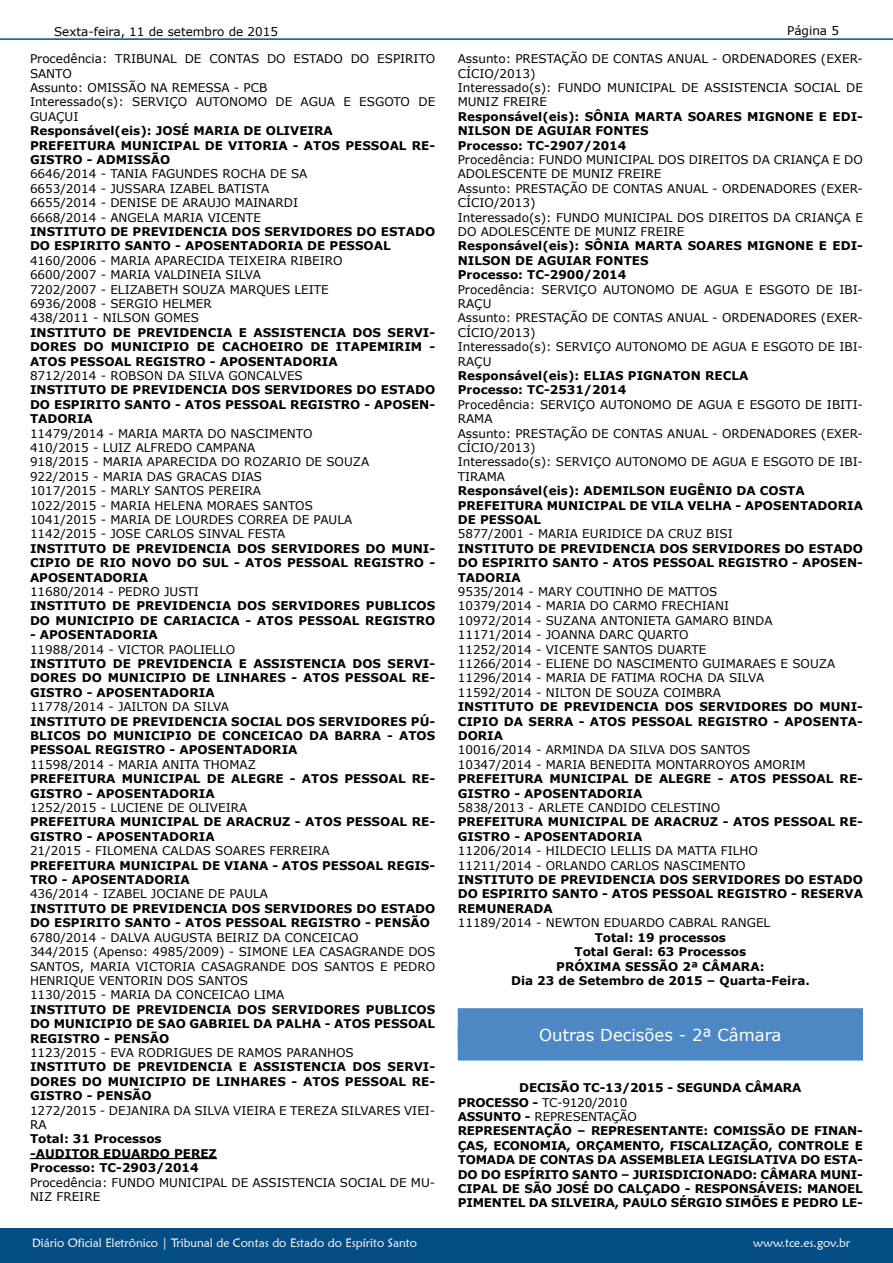
<style>
.page{position:relative;width:893px;height:1263px;background:#fff}
.page>*{position:absolute;margin:0;border:0;box-sizing:border-box;transform-origin:0 0}
.t1{font:16.5px "Verdana";color:#fff}
.t2{font:700 12px/14.4px "Verdana";color:#000}
.t3{font:12px/14.4px "Verdana";color:#000}
.t4{font:12px "Maiandra GD";color:#fff}
.s1{color:#4d87c4}
.s2{font-weight:400}
</style>
<div class="page">
<div style="left:0;top:1229px;width:893px;height:34px;background:#054e84"></div>
<hr style="left:0;top:38px;width:893px;height:2px;background:#054e84">
<hr style="left:30px;top:1158px;width:187px;height:1px;background:#000">
<div style="left:458px;top:1008px;width:405px;height:33px;background:#4d87c4"></div>
<div style="left:458px;top:1028px;width:405px;height:32px;background:#4d87c4"></div>
<p class="t3" style="left:54px;top:24px;width:226px">Sexta-feira, 11 de setembro de 2015</p>
<p class="t3" style="left:30px;top:51px;width:407px">Procedência: TRIBUNAL DE CONTAS DO ESTADO DO ESPIRITO<br>SANTO<br>Assunto: OMISSÃO NA REMESSA - PCB<br>Interessado(s): SERVIÇO AUTONOMO DE AGUA E ESGOTO DE<br>GUAÇUI</p>
<p class="t2" style="left:30px;top:123px;width:407px">Responsável(eis): JOSÉ MARIA DE OLIVEIRA<br>PREFEITURA MUNICIPAL DE VITORIA - ATOS PESSOAL RE-<br>GISTRO - ADMISSÃO</p>
<p class="t3" style="left:30px;top:167px;width:279px">6646/2014 - TANIA FAGUNDES ROCHA DE SA 6653/2014 - JUSSARA IZABEL BATISTA 6655/2014 - DENISE DE ARAUJO MAINARDI 6668/2014 - ANGELA MARIA VICENTE</p>
<p class="t2" style="left:30px;top:224px;width:407px">INSTITUTO DE PREVIDENCIA DOS SERVIDORES DO ESTADO<br>DO ESPIRITO SANTO - APOSENTADORIA DE PESSOAL</p>
<p class="t3" style="left:30px;top:253px;width:314px">4160/2006 - MARIA APARECIDA TEIXEIRA RIBEIRO 6600/2007 - MARIA VALDINEIA SILVA<br>7202/2007 - ELIZABETH SOUZA MARQUES LEITE 6936/2008 - SERGIO HELMER<br>438/2011 - NILSON GOMES</p>
<p class="t2" style="left:30px;top:325px;width:407px;text-align:justify">INSTITUTO DE PREVIDENCIA E ASSISTENCIA DOS SERVI-DORES DO MUNICIPIO DE CACHOEIRO DE ITAPEMIRIM - ATOS PESSOAL REGISTRO - APOSENTADORIA</p>
<p class="t3" style="left:30px;top:368px;width:274px">8712/2014 - ROBSON DA SILVA GONCALVES</p>
<p class="t2" style="left:30px;top:383px;width:407px;text-align:justify">INSTITUTO DE PREVIDENCIA DOS SERVIDORES DO ESTADO DO ESPIRITO SANTO - ATOS PESSOAL REGISTRO - APOSEN-TADORIA</p>
<p class="t3" style="left:30px;top:426px;width:341px">11479/2014 - MARIA MARTA DO NASCIMENTO 410/2015 - LUIZ ALFREDO CAMPANA<br>918/2015 - MARIA APARECIDA DO ROZARIO DE SOUZA 922/2015 - MARIA DAS GRACAS DIAS<br>1017/2015 - MARLY SANTOS PEREIRA<br>1022/2015 - MARIA HELENA MORAES SANTOS 1041/2015 - MARIA DE LOURDES CORREA DE PAULA 1142/2015 - JOSE CARLOS SINVAL FESTA</p>
<p class="t2" style="left:30px;top:541px;width:407px;text-align:justify">INSTITUTO DE PREVIDENCIA DOS SERVIDORES DO MUNI-CIPIO DE RIO NOVO DO SUL - ATOS PESSOAL REGISTRO - APOSENTADORIA</p>
<p class="t3" style="left:30px;top:584px;width:171px">11680/2014 - PEDRO JUSTI</p>
<p class="t2" style="left:30px;top:599px;width:407px">INSTITUTO DE PREVIDENCIA DOS SERVIDORES PUBLICOS<br>DO MUNICIPIO DE CARIACICA - ATOS PESSOAL REGISTRO</p>
<p class="t2" style="left:30px;top:627px;width:129px">- APOSENTADORIA</p>
<p class="t3" style="left:30px;top:642px;width:207px">11988/2014 - VICTOR PAOLIELLO</p>
<p class="t2" style="left:30px;top:656px;width:407px;text-align:justify">INSTITUTO DE PREVIDENCIA E ASSISTENCIA DOS SERVI-DORES DO MUNICIPIO DE LINHARES - ATOS PESSOAL RE-GISTRO - APOSENTADORIA</p>
<p class="t3" style="left:30px;top:699px;width:201px">11778/2014 - JAILTON DA SILVA</p>
<p class="t2" style="left:30px;top:714px;width:407px;text-align:justify">INSTITUTO DE PREVIDENCIA SOCIAL DOS SERVIDORES PÚ-BLICOS DO MUNICIPIO DE CONCEICAO DA BARRA - ATOS PESSOAL REGISTRO - APOSENTADORIA</p>
<p class="t3" style="left:30px;top:757px;width:227px">11598/2014 - MARIA ANITA THOMAZ</p>
<p class="t2" style="left:30px;top:771px;width:407px">PREFEITURA MUNICIPAL DE ALEGRE - ATOS PESSOAL RE-<br>GISTRO - APOSENTADORIA</p>
<p class="t3" style="left:30px;top:800px;width:219px">1252/2015 - LUCIENE DE OLIVEIRA</p>
<p class="t2" style="left:30px;top:815px;width:407px">PREFEITURA MUNICIPAL DE ARACRUZ - ATOS PESSOAL RE-<br>GISTRO - APOSENTADORIA</p>
<p class="t3" style="left:30px;top:843px;width:301px">21/2015 - FILOMENA CALDAS SOARES FERREIRA</p>
<p class="t2" style="left:30px;top:858px;width:407px">PREFEITURA MUNICIPAL DE VIANA - ATOS PESSOAL REGIS-<br>TRO - APOSENTADORIA</p>
<p class="t3" style="left:30px;top:887px;width:240px">436/2014 - IZABEL JOCIANE DE PAULA</p>
<p class="t2" style="left:30px;top:901px;width:407px">INSTITUTO DE PREVIDENCIA DOS SERVIDORES DO ESTADO<br>DO ESPIRITO SANTO - ATOS PESSOAL REGISTRO - PENSÃO</p>
<p class="t3" style="left:30px;top:930px;width:407px">6780/2014 - DALVA AUGUSTA BEIRIZ DA CONCEICAO<br>344/2015 (Apenso: 4985/2009) - SIMONE LEA CASAGRANDE DOS SANTOS, MARIA VICTORIA CASAGRANDE DOS SANTOS E PEDRO HENRIQUE VENTORIN DOS SANTOS<br>1130/2015 - MARIA DA CONCEICAO LIMA</p>
<p class="t2" style="left:30px;top:1002px;width:407px;text-align:justify">INSTITUTO DE PREVIDENCIA DOS SERVIDORES PUBLICOS DO MUNICIPIO DE SAO GABRIEL DA PALHA - ATOS PESSOAL REGISTRO - PENSÃO</p>
<p class="t3" style="left:30px;top:1045px;width:325px">1123/2015 - EVA RODRIGUES DE RAMOS PARANHOS</p>
<p class="t2" style="left:30px;top:1059px;width:407px;text-align:justify">INSTITUTO DE PREVIDENCIA E ASSISTENCIA DOS SERVI-DORES DO MUNICIPIO DE LINHARES - ATOS PESSOAL RE-GISTRO - PENSÃO</p>
<p class="t3" style="left:30px;top:1103px;width:407px">1272/2015 - DEJANIRA DA SILVA VIEIRA E TEREZA SILVARES VIEI-<br>RA</p>
<p class="t2" style="left:30px;top:1131px;width:188px">Total: 31 Processos -AUDITOR EDUARDO PEREZ<br>Processo: TC-2903/2014</p>
<p class="t3" style="left:30px;top:1175px;width:407px">Procedência: FUNDO MUNICIPAL DE ASSISTENCIA SOCIAL DE MU-<br>NIZ FREIRE</p>
<p class="t3" style="left:787px;top:23px;width:53px">Página 5</p>
<p class="t3" style="left:458px;top:51px;width:407px">Assunto: PRESTAÇÃO DE CONTAS ANUAL - ORDENADORES (EXER-CÍCIO/2013)<br>Interessado(s): FUNDO MUNICIPAL DE ASSISTENCIA SOCIAL DE MUNIZ FREIRE</p>
<p class="t2" style="left:458px;top:109px;width:407px">Responsável(eis): SÔNIA MARTA SOARES MIGNONE E EDI-<br>NILSON DE AGUIAR FONTES<br>Processo: TC-2907/2014</p>
<p class="t3" style="left:458px;top:152px;width:407px">Procedência: FUNDO MUNICIPAL DOS DIREITOS DA CRIANÇA E DO ADOLESCENTE DE MUNIZ FREIRE<br>Assunto: PRESTAÇÃO DE CONTAS ANUAL - ORDENADORES (EXER-CÍCIO/2013)<br>Interessado(s): FUNDO MUNICIPAL DOS DIREITOS DA CRIANÇA E DO ADOLESCENTE DE MUNIZ FREIRE</p>
<p class="t2" style="left:458px;top:239px;width:407px">Responsável(eis): SÔNIA MARTA SOARES MIGNONE E EDI-<br>NILSON DE AGUIAR FONTES<br>Processo: TC-2900/2014</p>
<p class="t3" style="left:458px;top:282px;width:407px">Procedência: SERVIÇO AUTONOMO DE AGUA E ESGOTO DE IBI-<br>RAÇU<br>Assunto: PRESTAÇÃO DE CONTAS ANUAL - ORDENADORES (EXER-<br>CÍCIO/2013)<br>Interessado(s): SERVIÇO AUTONOMO DE AGUA E ESGOTO DE IBI-<br>RAÇU</p>
<p class="t2" style="left:458px;top:368px;width:292px">Responsável(eis): ELIAS PIGNATON RECLA<br>Processo: TC-2531/2014</p>
<p class="t3" style="left:458px;top:397px;width:407px">Procedência: SERVIÇO AUTONOMO DE AGUA E ESGOTO DE IBITI-<br>RAMA<br>Assunto: PRESTAÇÃO DE CONTAS ANUAL - ORDENADORES (EXER-<br>CÍCIO/2013)<br>Interessado(s): SERVIÇO AUTONOMO DE AGUA E ESGOTO DE IBI-<br>TIRAMA</p>
<p class="t2" style="left:458px;top:483px;width:407px">Responsável(eis): ADEMILSON EUGÊNIO DA COSTA<br>PREFEITURA MUNICIPAL DE VILA VELHA - APOSENTADORIA<br>DE PESSOAL</p>
<p class="t3" style="left:458px;top:527px;width:276px">5877/2001 - MARIA EURIDICE DA CRUZ BISI</p>
<p class="t2" style="left:458px;top:541px;width:407px;text-align:justify">INSTITUTO DE PREVIDENCIA DOS SERVIDORES DO ESTADO DO ESPIRITO SANTO - ATOS PESSOAL REGISTRO - APOSEN-TADORIA</p>
<p class="t3" style="left:458px;top:584px;width:379px">9535/2014 - MARY COUTINHO DE MATTOS<br>10379/2014 - MARIA DO CARMO FRECHIANI<br>10972/2014 - SUZANA ANTONIETA GAMARO BINDA 11171/2014 - JOANNA DARC QUARTO<br>11252/2014 - VICENTE SANTOS DUARTE<br>11266/2014 - ELIENE DO NASCIMENTO GUIMARAES E SOUZA 11296/2014 - MARIA DE FATIMA ROCHA DA SILVA 11592/2014 - NILTON DE SOUZA COIMBRA</p>
<p class="t2" style="left:458px;top:699px;width:407px;text-align:justify">INSTITUTO DE PREVIDENCIA DOS SERVIDORES DO MUNI-CIPIO DA SERRA - ATOS PESSOAL REGISTRO - APOSENTA-DORIA</p>
<p class="t3" style="left:458px;top:743px;width:349px">10016/2014 - ARMINDA DA SILVA DOS SANTOS<br>10347/2014 - MARIA BENEDITA MONTARROYOS AMORIM</p>
<p class="t2" style="left:458px;top:771px;width:407px">PREFEITURA MUNICIPAL DE ALEGRE - ATOS PESSOAL RE-<br>GISTRO - APOSENTADORIA</p>
<p class="t3" style="left:458px;top:800px;width:264px">5838/2013 - ARLETE CANDIDO CELESTINO</p>
<p class="t2" style="left:458px;top:815px;width:407px">PREFEITURA MUNICIPAL DE ARACRUZ - ATOS PESSOAL RE-<br>GISTRO - APOSENTADORIA</p>
<p class="t3" style="left:458px;top:843px;width:302px">11206/2014 - HILDECIO LELLIS DA MATTA FILHO<br>11211/2014 - ORLANDO CARLOS NASCIMENTO</p>
<p class="t2" style="left:458px;top:872px;width:407px;text-align:justify">INSTITUTO DE PREVIDENCIA DOS SERVIDORES DO ESTADO DO ESPIRITO SANTO - ATOS PESSOAL REGISTRO - RESERVA REMUNERADA</p>
<p class="t3" style="left:458px;top:915px;width:314px">11189/2014 - NEWTON EDUARDO CABRAL RANGEL</p>
<p class="t2" style="left:511px;top:930px;width:300px;text-align:center">Total: 19 processos<br>Total Geral: 63 Processos<br>PRÓXIMA SESSÃO 2ª CÂMARA:<br>Dia 23 de Setembro de 2015 – Quarta-Feira.</p>
<h1 class="t1" style="left:532px;top:1023px;width:259px"><span class="s1">[</span>Outras Decisões - 2ª Câmara<span class="s1">]</span></h1>
<p class="t2" style="left:458px;top:1080px;width:407px;text-indent:62px">DECISÃO TC-13/2015 - SEGUNDA CÂMARA PROCESSO - <span class="s2">TC-9120/2010<br></span>ASSUNTO - <span class="s2">REPRESENTAÇÃO<br></span>REPRESENTAÇÃO – REPRESENTANTE: COMISSÃO DE FINAN-ÇAS, ECONOMIA, ORÇAMENTO, FISCALIZAÇÃO, CONTROLE E TOMADA DE CONTAS DA ASSEMBLEIA LEGISLATIVA DO ESTA-DO DO ESPÍRITO SANTO – JURISDICIONADO: CÂMARA MUNI-CIPAL DE SÃO JOSÉ DO CALÇADO - RESPONSÁVEIS: MANOEL PIMENTEL DA SILVEIRA, PAULO SÉRGIO SIMÕES E PEDRO LE-</p>
<p class="t4" style="left:32px;top:1235px;width:386px">Diário Oficial Eletrônico | Tribunal de Contas do Estado do Espírito Santo</p>
<p class="t4" style="left:753px;top:1235px;width:98px">www.tce.es.gov.br</p>
</div>
